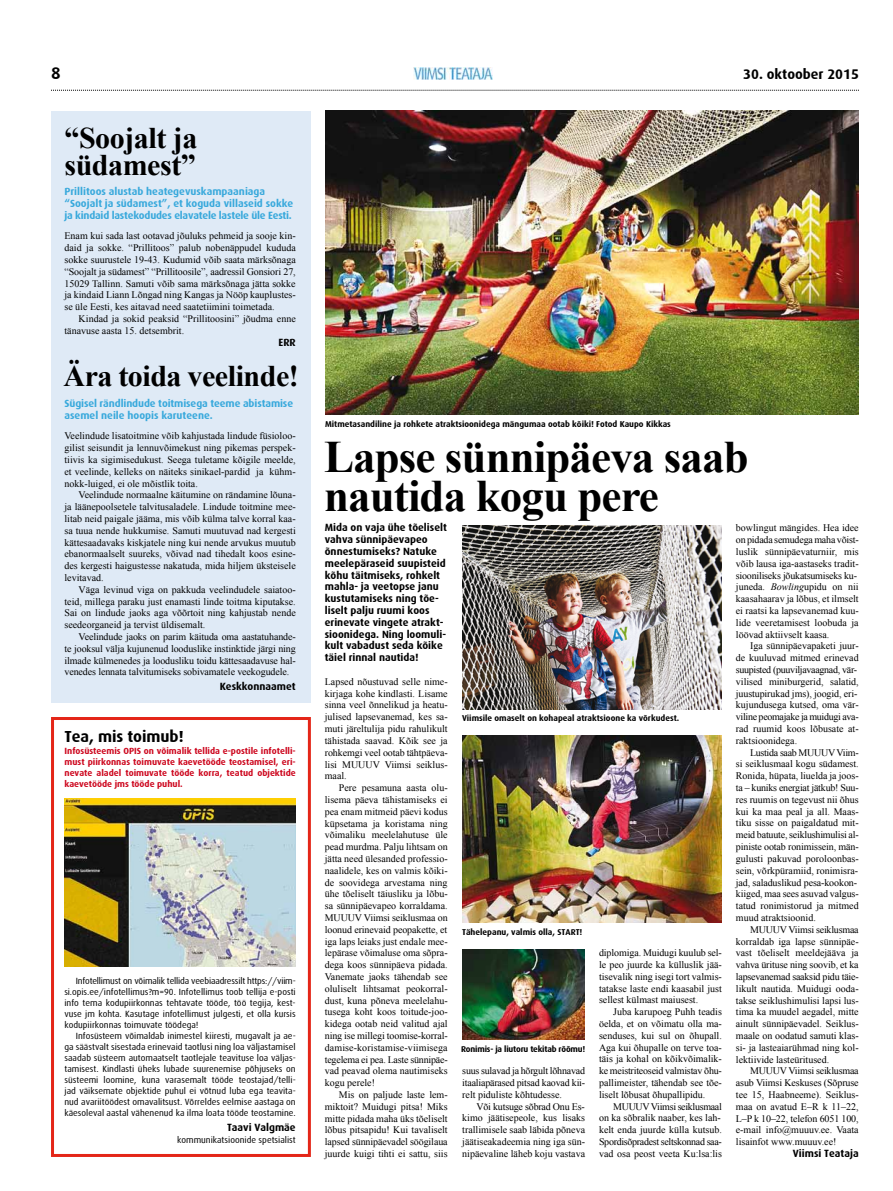
<style>
.page{position:relative;width:893px;height:1191px;background:#fff}
.page>*{position:absolute;margin:0;border:0;box-sizing:border-box;transform-origin:0 0}
.t1{font:700 45px/39px "Times New Roman";letter-spacing:-.02em;color:#000}
.t2{font:700 30px/27px "Times New Roman";letter-spacing:-.015em;color:#000}
.t3{font:700 17px "Dax";color:#000}
.t4{font:700 16px "Dax";letter-spacing:-.005em;color:#000}
.t5{font:700 14px "Dax";color:#000}
.t6{font:700 10.5px/11.8px "Dax";color:#000}
.t7{font:700 10.5px/11.8px "Dax";color:#39a9dc}
.t8{font:10px/11.8px "Times New Roman";color:#000;text-align:justify}
.t9{font:9px/11px "Dax";color:#000;text-align:justify}
.t10{font:700 9px/11px "Dax";color:#cd071e;text-align:justify}
.t11{font:700 8.5px "Dax";color:#000}
.t12{font:700 8.5px "Dax";letter-spacing:-.02em;color:#000}
.s1{font-style:italic}
</style>
<div class="page">
<svg style="left:51px;top:90px;width:808px;height:1px"></svg>
<img style="left:413px;top:68px;width:79px;height:11px">
<div style="left:51px;top:111px;width:260px;height:591px;background:#dfeaf6"></div>
<div style="left:51px;top:717px;width:260px;height:440px;border:3px solid #e42618"></div>
<img style="left:326px;top:111px;width:532px;height:303px">
<img style="left:462px;top:735px;width:260px;height:187px">
<img style="left:462px;top:525px;width:260px;height:184px">
<img style="left:462px;top:949px;width:123px;height:90px">
<img style="left:64px;top:798px;width:232px;height:168px">
<h3 class="t3" style="left:51px;top:64px;width:11px">8</h3>
<h3 class="t5" style="left:743px;top:66px;width:117px">30. oktoober 2015</h3>
<h2 class="t2" style="left:64px;top:124px;width:134px">“Soojalt ja südamest”</h2>
<p class="t7" style="left:64px;top:186px;width:230px">Prillitoos alustab heategevuskampaaniaga “Soojalt ja südamest”, et koguda villaseid sokke ja kindaid lastekodudes elavatele lastele üle Eesti.</p>
<p class="t8" style="left:64px;top:230px;width:233px">Enam kui sada last ootavad jõuluks pehmeid ja sooje kin&shy;daid ja sokke. “Prillitoos” palub nobenäppudel kududa sokke suurustele 19-43. Kudumid võib saata märksõnaga “Soojalt ja südamest” “Prillitoosile”, aadressil Gonsiori 27, 15029 Tallinn. Samuti võib sama märksõnaga jätta sokke ja kindaid Liann Lõngad ning Kangas ja Nööp kauplustes&shy;se üle Eesti, kes aitavad need saatetiimini toimetada.</p>
<p class="t8" style="left:64px;top:313px;width:233px;text-indent:14px">Kindad ja sokid peaksid “Prillitoosini” jõudma enne tänavuse aasta 15. detsembrit.</p>
<p class="t6" style="left:279px;top:336px;width:19px">ERR</p>
<h2 class="t2" style="left:63px;top:362px;width:237px">Ära toida veelinde!</h2>
<p class="t7" style="left:64px;top:398px;width:230px">Sügisel rändlindude toitmisega teeme abistamise asemel neile hoopis karuteene.</p>
<p class="t8" style="left:64px;top:430px;width:233px">Veelindude lisatoitmine võib kahjustada lindude füsioloo&shy;gilist seisundit ja lennuvõimekust ning pikemas perspek&shy;tiivis ka sigimisedukust. Seega tuletame kõigile meelde, et veelinde, kelleks on näiteks sinikael-pardid ja kühm&shy;nokk-luiged, ei ole mõistlik toita.</p>
<p class="t8" style="left:64px;top:489px;width:233px;text-indent:14px">Veelindude normaalne käitumine on rändamine lõuna&shy;ja läänepoolsetele talvitusaladele. Lindude toitmine mee&shy;litab neid paigale jääma, mis võib külma talve korral kaa&shy;sa tuua nende hukkumise. Samuti muutuvad nad kergesti kättesaadavaks kiskjatele ning kui nende arvukus muutub ebanormaalselt suureks, võivad nad tihedalt koos esine&shy;des kergesti haigustesse nakatuda, mida hiljem üksteisele levitavad.</p>
<p class="t8" style="left:64px;top:583px;width:233px;text-indent:14px">Väga levinud viga on pakkuda veelindudele saiatoo&shy;teid, millega paraku just enamasti linde toitma kiputakse.<br>Sai on lindude jaoks aga võõrtoit ning kahjustab nende seedeorganeid ja tervist üldisemalt.</p>
<p class="t8" style="left:64px;top:630px;width:233px;text-indent:14px">Veelindude jaoks on parim käituda oma aastatuhande&shy;te jooksul välja kujunenud looduslike instinktide järgi ning ilmade külmenedes ja loodusliku toidu kättesaadavuse hal&shy;venedes lennata talvitumiseks sobivamatele veekogudele.</p>
<p class="t6" style="left:220px;top:680px;width:78px">Keskkonnaamet</p>
<h3 class="t4" style="left:64px;top:727px;width:121px">Tea, mis toimub!</h3>
<p class="t10" style="left:64px;top:745px;width:233px">Infosüsteemis OPIS on võimalik tellida e-postile infotelli&shy;must piirkonnas toimuvate kaevetööde teostamisel, eri&shy;nevate aladel toimuvate tööde korra, teatud objektide kaevetööde jms tööde puhul.</p>
<p class="t9" style="left:64px;top:975px;width:233px;text-indent:11px">Infotellimust on võimalik tellida veebiaadressilt https://viim&shy;si.opis.ee/infotellimus?m=90. Infotellimus toob tellija e-posti info tema kodupiirkonnas tehtavate tööde, töö tegija, kest&shy;vuse jm kohta. Kasutage infotellimust julgesti, et olla kursis kodupiirkonnas toimuvate töödega!</p>
<p class="t9" style="left:64px;top:1030px;width:233px;text-indent:11px">Infosüsteem võimaldab inimestel kiiresti, mugavalt ja ae&shy;ga säästvalt sisestada erinevaid taotlusi ning loa väljastamisel saadab süsteem automaatselt taotlejale teavituse loa väljas&shy;tamisest. Kindlasti üheks lubade suurenemise põhjuseks on süsteemi loomine, kuna varasemalt tööde teostajad/telli&shy;jad väiksemate objektide puhul ei võtnud luba ega teavita&shy;nud avariitöödest omavalitsust. Võrreldes eelmise aastaga on käesoleval aastal vähenenud ka ilma loata tööde teostamine.</p>
<p class="t6" style="left:227px;top:1121px;width:70px">Taavi Valgmäe</p>
<p class="t9" style="left:177px;top:1134px;width:120px">kommunikatsioonide spetsialist</p>
<p class="t11" style="left:325px;top:419px;width:347px">Mitmetasandiline ja rohkete atraktsioonidega mängumaa ootab kõiki! Fotod Kaupo Kikkas</p>
<h1 class="t1" style="left:324px;top:436px;width:426px">Lapse sünnipäeva saab nautida kogu pere</h1>
<p class="t6" style="left:325px;top:522px;width:124px">Mida on vaja ühe tõeliselt vahva sünnipäevapeo õnnestumiseks? Natuke meelepäraseid suupisteid kõhu täitmiseks, rohkelt mahla- ja veetopse janu kustutamiseks ning tõe&shy;liselt palju ruumi koos erinevate vingete atrakt&shy;sioonidega. Ning loomuli&shy;kult vabadust seda kõike täiel rinnal nautida!</p>
<p class="t8" style="left:325px;top:675px;width:124px">Lapsed nõustuvad selle nime&shy;kirjaga kohe kindlasti. Lisame sinna veel õnnelikud ja heatu&shy;julised lapsevanemad, kes sa&shy;muti järeltulija pidu rahulikult tähistada saavad. Kõik see ja rohkemgi veel ootab tähtpäeva&shy;lisi MUUUV Viimsi seiklus&shy;maal.</p>
<p class="t8" style="left:325px;top:781px;width:124px;text-indent:14px">Pere pesamuna aasta olu&shy;lisema päeva tähistamiseks ei pea enam mitmeid päevi kodus küpsetama ja koristama ning võimaliku meelelahutuse üle pead murdma. Palju lihtsam on jätta need ülesanded professio&shy;naalidele, kes on valmis kõiki&shy;de soovidega arvestama ning ühe tõeliselt täiusliku ja lõbu&shy;sa sünnipäevapeo korraldama.<br>MUUUV Viimsi seiklusmaa on loonud erinevaid peopakette, et iga laps leiaks just endale mee&shy;lepärase võimaluse oma sõpra&shy;dega koos sünnipäeva pidada.<br>Vanemate jaoks tähendab see oluliselt lihtsamat peokorral&shy;dust, kuna põneva meelelahu&shy;tusega koht koos toitude-joo&shy;kidega ootab neid valitud ajal ning ise millegi toomise-korral&shy;damise-koristamise-viimisega tegelema ei pea. Laste sünnipäe&shy;vad peavad olema nautimiseks kogu perele!</p>
<p class="t8" style="left:325px;top:1088px;width:124px;text-indent:14px">Mis on paljude laste lem&shy;miktoit? Muidugi pitsa! Miks mitte pidada maha üks tõeliselt lõbus pitsapidu! Kui tavaliselt lapsed sünnipäevadel söögilaua juurde kuigi tihti ei sattu, siis</p>
<p class="t11" style="left:462px;top:713px;width:219px">Viimsile omaselt on kohapeal atraktsioone ka võrkudest.</p>
<p class="t11" style="left:462px;top:927px;width:122px">Tähelepanu, valmis olla, START!</p>
<p class="t12" style="left:461px;top:1044px;width:126px">Ronimis- ja liutoru tekitab rõõmu!</p>
<p class="t8" style="left:462px;top:1064px;width:124px">suus sulavad ja hõrgult lõhnavad itaaliapärased pitsad kaovad kii&shy;relt piduliste kõhtudesse.</p>
<p class="t8" style="left:462px;top:1100px;width:124px;text-indent:14px">Või kutsuge sõbrad Onu Es&shy;kimo jäätisepeole, kus lisaks trallimisele saab läbida põneva jäätiseakadeemia ning iga sün&shy;nipäevaline läheb koju vastava</p>
<p class="t8" style="left:599px;top:946px;width:124px">diplomiga. Muidugi kuulub sel&shy;le peo juurde ka külluslik jää&shy;tisevalik ning isegi tort valmis&shy;tatakse laste endi kaasabil just sellest külmast maiusest.</p>
<p class="t8" style="left:599px;top:1005px;width:124px;text-indent:14px">Juba karupoeg Puhh teadis öelda, et on võimatu olla ma&shy;senduses, kui sul on õhupall.<br>Aga kui õhupalle on terve toa&shy;täis ja kohal on kõikvõimalik&shy;ke meistriteoseid valmistav õhu&shy;pallimeister, tähendab see tõe&shy;liselt lõbusat õhupallipidu.</p>
<p class="t8" style="left:599px;top:1100px;width:124px;text-indent:14px">MUUUV Viimsi seiklusmaal on ka sõbralik naaber, kes lah&shy;kelt enda juurde külla kutsub.<br>Spordisõpradest seltskonnad saa&shy;vad osa peost veeta Ku:lsa:lis</p>
<p class="t8" style="left:736px;top:522px;width:124px;text-align:left">bowlingut mängides. Hea idee on pidada semudega maha võist&shy;luslik sünnipäevaturniir, mis võib lausa iga-aastaseks tradit&shy;siooniliseks jõukatsumiseks ku&shy;juneda. <span class="s1">Bowling</span>upidu on nii kaasahaarav ja lõbus, et ilmselt ei raatsi ka lapsevanemad kuu&shy;lide veeretamisest loobuda ja löövad aktiivselt kaasa.</p>
<p class="t8" style="left:736px;top:640px;width:124px;text-align:left;text-indent:14px">Iga sünnipäevapaketi juur&shy;de kuuluvad mitmed erinevad suupisted (puuviljavaagnad, vär&shy;vilised miniburgerid, salatid, juustupirukad jms), joogid, eri&shy;kujundusega kutsed, oma vär&shy;viline peomajake ja muidugi ava&shy;rad ruumid koos lõbusate at&shy;raktsioonidega.</p>
<p class="t8" style="left:736px;top:746px;width:124px;text-align:left;text-indent:14px">Lustida saab MUUUV Viim&shy;si seiklusmaal kogu südamest.<br>Ronida, hüpata, liuelda ja joos&shy;ta – kuniks energiat jätkub! Suu&shy;res ruumis on tegevust nii õhus kui ka maa peal ja all. Maas&shy;tiku sisse on paigaldatud mit&shy;meid batuute, seiklushimulisi al&shy;piniste ootab ronimissein, män&shy;gulusti pakuvad poroloonbas&shy;sein, võrkpüramiid, ronimisra&shy;jad, saladuslikud pesa-kookon&shy;kiiged, maa sees asuvad valgus&shy;tatud ronimistorud ja mitmed muud atraktsioonid.</p>
<p class="t8" style="left:736px;top:923px;width:124px;text-indent:14px">MUUUV Viimsi seiklusmaa korraldab iga lapse sünnipäe&shy;vast tõeliselt meeldejääva ja vahva ürituse ning soovib, et ka lapsevanemad saaksid pidu täie&shy;likult nautida. Muidugi ooda&shy;takse seiklushimulisi lapsi lus&shy;tima ka muudel aegadel, mitte ainult sünnipäevadel. Seiklus&shy;maale on oodatud samuti klas&shy;si- ja lasteaiarühmad ning kol&shy;lektiivide lasteüritused.</p>
<p class="t8" style="left:736px;top:1065px;width:124px;text-indent:14px">MUUUV Viimsi seiklusmaa asub Viimsi Keskuses (Sõpruse tee 15, Haabneeme). Seiklus&shy;maa on avatud E–R k 11–22, L–P k 10–22, telefon 6051 100, e-mail info@muuuv.ee. Vaata lisainfot www.muuuv.ee!</p>
<p class="t6" style="left:793px;top:1147px;width:67px">Viimsi Teataja</p>
</div>
